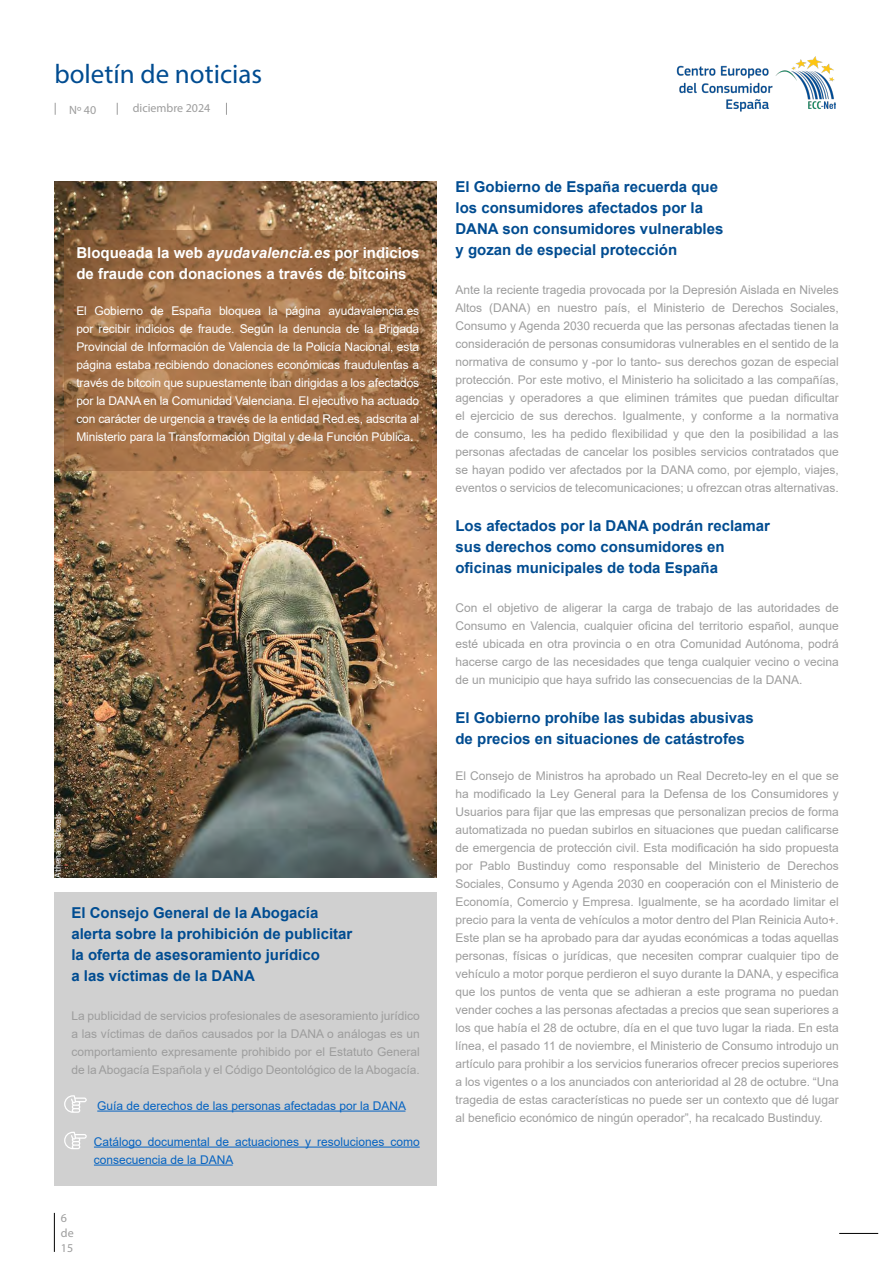
<style>
.page{position:relative;width:893px;height:1263px;background:#fff}
.page>*{position:absolute;margin:0;border:0;box-sizing:border-box;transform-origin:0 0}
.t1{font:27px "Myriad Pro";color:#004c91}
.t2{font:700 15px/21px "Arial";color:#004c91}
.t3{font:700 15px/21px "Arial";color:#fff}
.t4{font:12px/18px "Arial";color:#9d9d9d;text-align:justify}
.t5{font:12px/18px "Arial";letter-spacing:-.01em;color:#fff;text-align:justify}
.t6{font:12px/18px "Arial";color:#0563c1}
.t7{font:12px/15px "Myriad Pro";color:#9d9d9d}
.t8{font:9px "Myriad Pro";color:#fff}
.s1{font-style:italic}
</style>
<div class="page">
<svg style="left:55px;top:103px;width:1px;height:12px"></svg>
<svg style="left:117px;top:103px;width:1px;height:12px"></svg>
<svg style="left:226px;top:103px;width:1px;height:12px"></svg>
<hr style="left:839px;top:1233px;width:39px;height:1px;background:#000">
<img style="left:676px;top:56px;width:159px;height:56px">
<hr style="left:54px;top:1213px;width:1px;height:39px;background:#000">
<img style="left:54px;top:181px;width:383px;height:697px">
<svg style="left:64px;top:230px;width:367px;height:240px;background:#9e6e46"></svg>
<div style="left:54px;top:893px;width:383px;height:293px;background:#d0d0d0"></div>
<hr style="left:97px;top:1110px;width:308px;height:1px;background:#0563c1">
<hr style="left:94px;top:1146px;width:326px;height:1px;background:#0563c1">
<hr style="left:94px;top:1164px;width:139px;height:1px;background:#0563c1">
<svg style="left:64px;top:1095px;width:23px;height:18px"></svg>
<svg style="left:64px;top:1132px;width:23px;height:17px"></svg>
<h1 class="t1" style="left:54px;top:57px;width:209px">boletín de noticias</h1>
<p class="t7" style="left:69px;top:102px;width:29px">Nº 40</p>
<p class="t7" style="left:133px;top:101px;width:79px">diciembre 2024</p>
<p class="t3" style="left:76px;top:243px;width:344px">Bloqueada la web <span class="s1">ayudavalencia.es</span> por indicios de fraude con donaciones a través de bitcoins</p>
<p class="t5" style="left:76px;top:302px;width:344px">El Gobierno de España bloquea la página ayudavalencia.es por recibir indicios de fraude. Según la denuncia de la Brigada Provincial de Información de Valencia de la Policía Nacional, esta página estaba recibiendo donaciones económicas fraudulentas a través de bitcoin que supuestamente iban dirigidas a los afectados por la DANA en la Comunidad Valenciana. El ejecutivo ha actuado con carácter de urgencia a través de la entidad Red.es, adscrita al Ministerio para la Transformación Digital y de la Función Pública.</p>
<p class="t8" style="left:52px;top:878px;width:65px;rotate:-90deg">Athena en Pexels</p>
<p class="t2" style="left:71px;top:902px;width:282px">El Consejo General de la Abogacía alerta sobre la prohibición de publicitar la oferta de asesoramiento jurídico<br>a las víctimas de la DANA</p>
<p class="t4" style="left:71px;top:1006px;width:350px">La publicidad de servicios profesionales de asesoramiento jurídico a las víctimas de daños causados por la DANA o análogas es un comportamiento expresamente prohibido por el Estatuto General de la Abogacía Española y el Código Deontológico de la Abogacía.</p>
<p class="t6" style="left:97px;top:1096px;width:310px">Guía de derechos de las personas afectadas por la DANA</p>
<p class="t6" style="left:94px;top:1132px;width:327px">Catálogo documental de actuaciones y resoluciones como consecuencia de la DANA</p>
<p class="t7" style="left:61px;top:1210px;width:14px">6 de<br>15</p>
<p class="t2" style="left:455px;top:177px;width:269px">El Gobierno de España recuerda que los consumidores afectados por la DANA son consumidores vulnerables y gozan de especial protección</p>
<p class="t4" style="left:455px;top:281px;width:385px">Ante la reciente tragedia provocada por la Depresión Aislada en Niveles Altos (DANA) en nuestro país, el Ministerio de Derechos Sociales, Consumo y Agenda 2030 recuerda que las personas afectadas tienen la consideración de personas consumidoras vulnerables en el sentido de la normativa de consumo y -por lo tanto- sus derechos gozan de especial protección. Por este motivo, el Ministerio ha solicitado a las compañías, agencias y operadores a que eliminen trámites que puedan dificultar el ejercicio de sus derechos. Igualmente, y conforme a la normativa de consumo, les ha pedido flexibilidad y que den la posibilidad a las personas afectadas de cancelar los posibles servicios contratados que se hayan podido ver afectados por la DANA como, por ejemplo, viajes, eventos o servicios de telecomunicaciones; u ofrezcan otras alternativas.</p>
<p class="t2" style="left:455px;top:516px;width:316px">Los afectados por la DANA podrán reclamar sus derechos como consumidores en oficinas municipales de toda España</p>
<p class="t4" style="left:455px;top:599px;width:385px">Con el objetivo de aligerar la carga de trabajo de las autoridades de Consumo en Valencia, cualquier oficina del territorio español, aunque esté ubicada en otra provincia o en otra Comunidad Autónoma, podrá hacerse cargo de las necesidades que tenga cualquier vecino o vecina de un municipio que haya sufrido las consecuencias de la DANA.</p>
<p class="t2" style="left:455px;top:708px;width:300px">El Gobierno prohíbe las subidas abusivas de precios en situaciones de catástrofes</p>
<p class="t4" style="left:455px;top:767px;width:385px">El Consejo de Ministros ha aprobado un Real Decreto-ley en el que se ha modificado la Ley General para la Defensa de los Consumidores y Usuarios para fijar que las empresas que personalizan precios de forma automatizada no puedan subirlos en situaciones que puedan calificarse de emergencia de protección civil. Esta modificación ha sido propuesta por Pablo Bustinduy como responsable del Ministerio de Derechos Sociales, Consumo y Agenda 2030 en cooperación con el Ministerio de Economía, Comercio y Empresa. Igualmente, se ha acordado limitar el precio para la venta de vehículos a motor dentro del Plan Reinicia Auto+.<br>Este plan se ha aprobado para dar ayudas económicas a todas aquellas personas, físicas o jurídicas, que necesiten comprar cualquier tipo de vehículo a motor porque perdieron el suyo durante la DANA, y especifica que los puntos de venta que se adhieran a este programa no puedan vender coches a las personas afectadas a precios que sean superiores a los que había el 28 de octubre, día en el que tuvo lugar la riada. En esta línea, el pasado 11 de noviembre, el Ministerio de Consumo introdujo un artículo para prohibir a los servicios funerarios ofrecer precios superiores a los vigentes o a los anunciados con anterioridad al 28 de octubre. “Una tragedia de estas características no puede ser un contexto que dé lugar al beneficio económico de ningún operador”, ha recalcado Bustinduy.</p>
</div>
